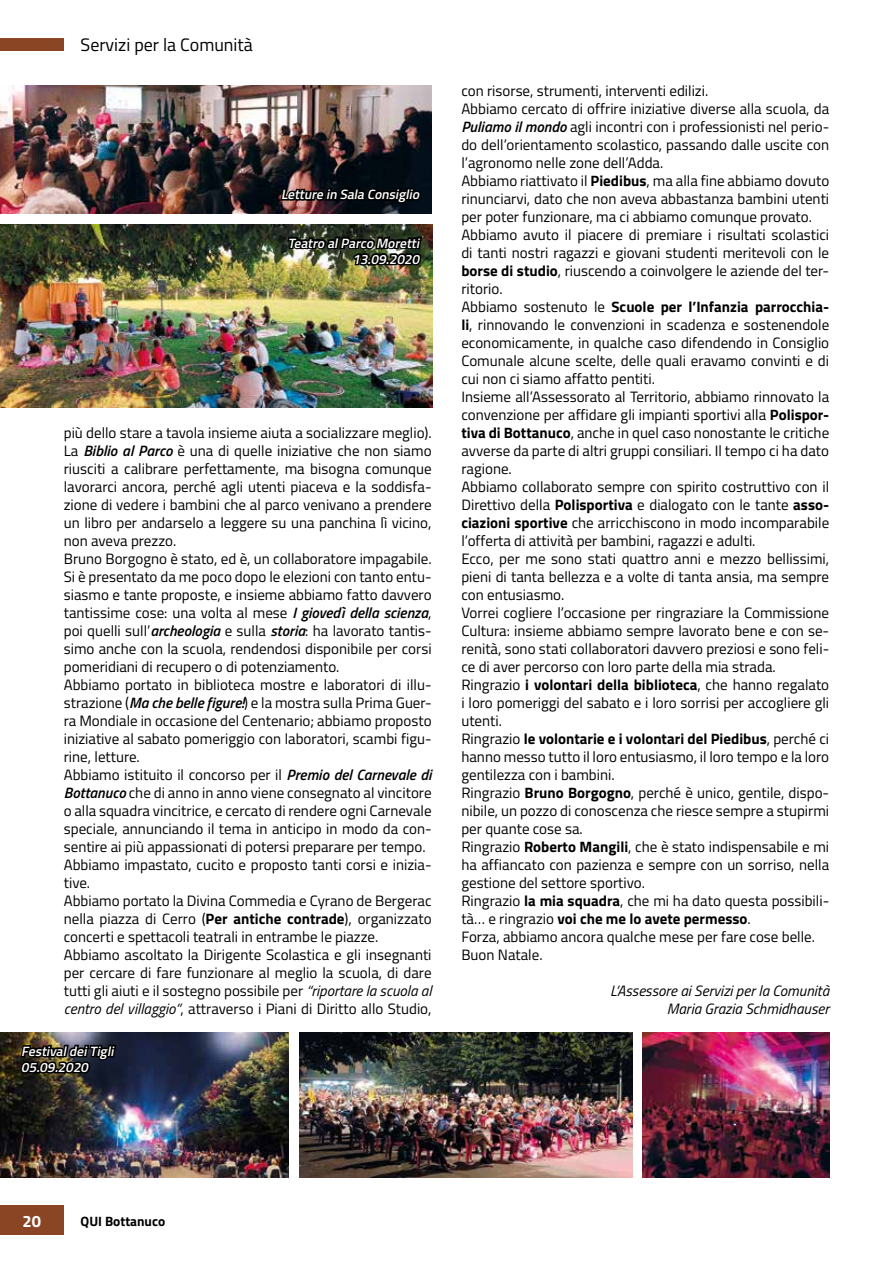
<style>
.page{position:relative;width:893px;height:1263px;background:#fff}
.page>*{position:absolute;margin:0;border:0;box-sizing:border-box;transform-origin:0 0}
.t1{font:18px "Titillium";color:#000}
.t2{font:700 16.5px "Titillium";color:#fff}
.t3{font:15px/18px "Titillium";color:#000}
.t4{font:italic 15px/18px "Titillium";color:#000;text-align:right}
.t5{font:italic 600 13.5px/16.2px "Titillium";color:#fff;text-align:right}
.t6{font:700 13.5px "Titillium";color:#000}
.s1{font-weight:600;font-style:italic}
.s2{font-weight:700}
.s3{font-style:italic}
</style>
<div class="page">
<div style="left:0;top:38px;width:64px;height:13px;background:#8a4624"></div>
<div style="left:0;top:1205px;width:64px;height:30px;background:#8a4624"></div>
<img style="left:0;top:85px;width:432px;height:129px">
<img style="left:0;top:225px;width:432px;height:182px">
<img style="left:279px;top:158px;width:145px;height:160px">
<img style="left:0;top:1033px;width:289px;height:145px">
<img style="left:299px;top:1033px;width:333px;height:145px">
<img style="left:643px;top:1033px;width:186px;height:145px">
<img style="left:18px;top:1032px;width:100px;height:94px">
<p class="t1" style="left:81px;top:31px;width:174px">Servizi per la Comunità</p>
<p class="t5" style="left:281px;top:186px;width:143px">Letture in Sala Consiglio</p>
<p class="t5" style="left:288px;top:234px;width:136px">Teatro alParco Moretti<br>13.09.2020</p>
<p class="t3" style="left:64px;top:423px;width:369px">più dello stare a tavola insieme aiuta a socializzare meglio).<br>La <span class="s1">Biblio al Parco</span> è una di quelle iniziative che non siamo riusciti a calibrare perfettamente, ma bisogna comunque lavorarci ancora, perché agli utenti piaceva e la soddisfa&shy;zione di vedere i bambini che al parco venivano a prendere un libro per andarselo a leggere su una panchina lì vicino, non aveva prezzo.<br>Bruno Borgogno è stato, ed è, un collaboratore impagabile.<br>Si è presentato da me poco dopo le elezioni con tanto entu&shy;siasmo e tante proposte, e insieme abbiamo fatto davvero tantissime cose: una volta al mese <span class="s1">I giovedì della scienza</span>, poi quelli sull’<span class="s1">archeologia</span> e sulla <span class="s1">storia</span>: ha lavorato tantis&shy;simo anche con la scuola, rendendosi disponibile per corsi pomeridiani di recupero o di potenziamento.<br>Abbiamo portato in biblioteca mostre e laboratori di illu&shy;strazione (<span class="s1">Ma che belle figure!</span>) e la mostra sulla Prima Guer&shy;ra Mondiale in occasione del Centenario; abbiamo proposto iniziative al sabato pomeriggio con laboratori, scambi figu&shy;rine, letture.<br>Abbiamo istituito il concorso per il <span class="s1">Premio del Carnevale di Bottanuco</span> che di anno in anno viene consegnato al vincitore o alla squadra vincitrice, e cercato di rendere ogni Carnevale speciale, annunciando il tema in anticipo in modo da con&shy;sentire ai più appassionati di potersi preparare per tempo.<br>Abbiamo impastato, cucito e proposto tanti corsi e inizia&shy;tive.<br>Abbiamo portato la Divina Commedia e Cyrano de Bergerac nella piazza di Cerro (<span class="s2">Per antiche contrade</span>), organizzato concerti e spettacoli teatrali in entrambe le piazze.<br>Abbiamo ascoltato la Dirigente Scolastica e gli insegnanti per cercare di fare funzionare al meglio la scuola, di dare tutti gli aiuti e il sostegno possibile per <span class="s3">“riportare la scuola al centro del villaggio”</span>, attraverso i Piani di Diritto allo Studio,</p>
<p class="t5" style="left:21px;top:1042px;width:97px;text-align:left">FestivaldeiTigli<br>05.09.2020</p>
<p class="t3" style="left:461px;top:81px;width:369px">con risorse, strumenti, interventi edilizi.<br>Abbiamo cercato di offrire iniziative diverse alla scuola, da <span class="s1">Puliamo il mondo</span> agli incontri con i professionisti nel perio&shy;do dell’orientamento scolastico, passando dalle uscite con l’agronomo nelle zone dell’Adda.<br>Abbiamo riattivato il <span class="s2">Piedibus</span>, ma alla fine abbiamo dovuto rinunciarvi, dato che non aveva abbastanza bambini utenti per poter funzionare, ma ci abbiamo comunque provato.<br>Abbiamo avuto il piacere di premiare i risultati scolastici di tanti nostri ragazzi e giovani studenti meritevoli con le <span class="s2">borse di studio</span>, riuscendo a coinvolgere le aziende del ter&shy;ritorio.<br>Abbiamo sostenuto le <span class="s2">Scuole per l’Infanzia parrocchia&shy;li</span>, rinnovando le convenzioni in scadenza e sostenendole economicamente, in qualche caso difendendo in Consiglio Comunale alcune scelte, delle quali eravamo convinti e di cui non ci siamo affatto pentiti.<br>Insieme all’Assessorato al Territorio, abbiamo rinnovato la convenzione per affidare gli impianti sportivi alla <span class="s2">Polispor&shy;tiva di Bottanuco</span>, anche in quel caso nonostante le critiche avverse da parte di altri gruppi consiliari. Il tempo ci ha dato ragione.<br>Abbiamo collaborato sempre con spirito costruttivo con il Direttivo della <span class="s2">Polisportiva</span> e dialogato con le tante <span class="s2">asso&shy;ciazioni sportive</span> che arricchiscono in modo incomparabile l’offerta di attività per bambini, ragazzi e adulti.<br>Ecco, per me sono stati quattro anni e mezzo bellissimi, pieni di tanta bellezza e a volte di tanta ansia, ma sempre con entusiasmo.<br>Vorrei cogliere l’occasione per ringraziare la Commissione Cultura: insieme abbiamo sempre lavorato bene e con se&shy;renità, sono stati collaboratori davvero preziosi e sono feli&shy;ce di aver percorso con loro parte della mia strada.<br>Ringrazio <span class="s2">i volontari della biblioteca</span>, che hanno regalato i loro pomeriggi del sabato e i loro sorrisi per accogliere gli utenti.<br>Ringrazio <span class="s2">le volontarie e i volontari del Piedibus</span>, perché ci hanno messo tutto il loro entusiasmo, il loro tempo e la loro gentilezza con i bambini.<br>Ringrazio <span class="s2">Bruno Borgogno</span>, perché è unico, gentile, dispo&shy;nibile, un pozzo di conoscenza che riesce sempre a stupirmi per quante cose sa.<br>Ringrazio <span class="s2">Roberto Mangili</span>, che è stato indispensabile e mi ha affiancato con pazienza e sempre con un sorriso, nella gestione del settore sportivo.<br>Ringrazio <span class="s2">la mia squadra</span>, che mi ha dato questa possibili&shy;tà… e ringrazio <span class="s2">voi che me lo avete permesso</span>.<br>Forza, abbiamo ancora qualche mese per fare cose belle.<br>Buon Natale.</p>
<p class="t4" style="left:610px;top:981px;width:221px">L’Assessore ai Servizi per la Comunità<br>Maria Grazia Schmidhauser</p>
<p class="t2" style="left:23px;top:1209px;width:20px">20</p>
<p class="t6" style="left:81px;top:1210px;width:86px">QUI Bottanuco</p>
</div>
